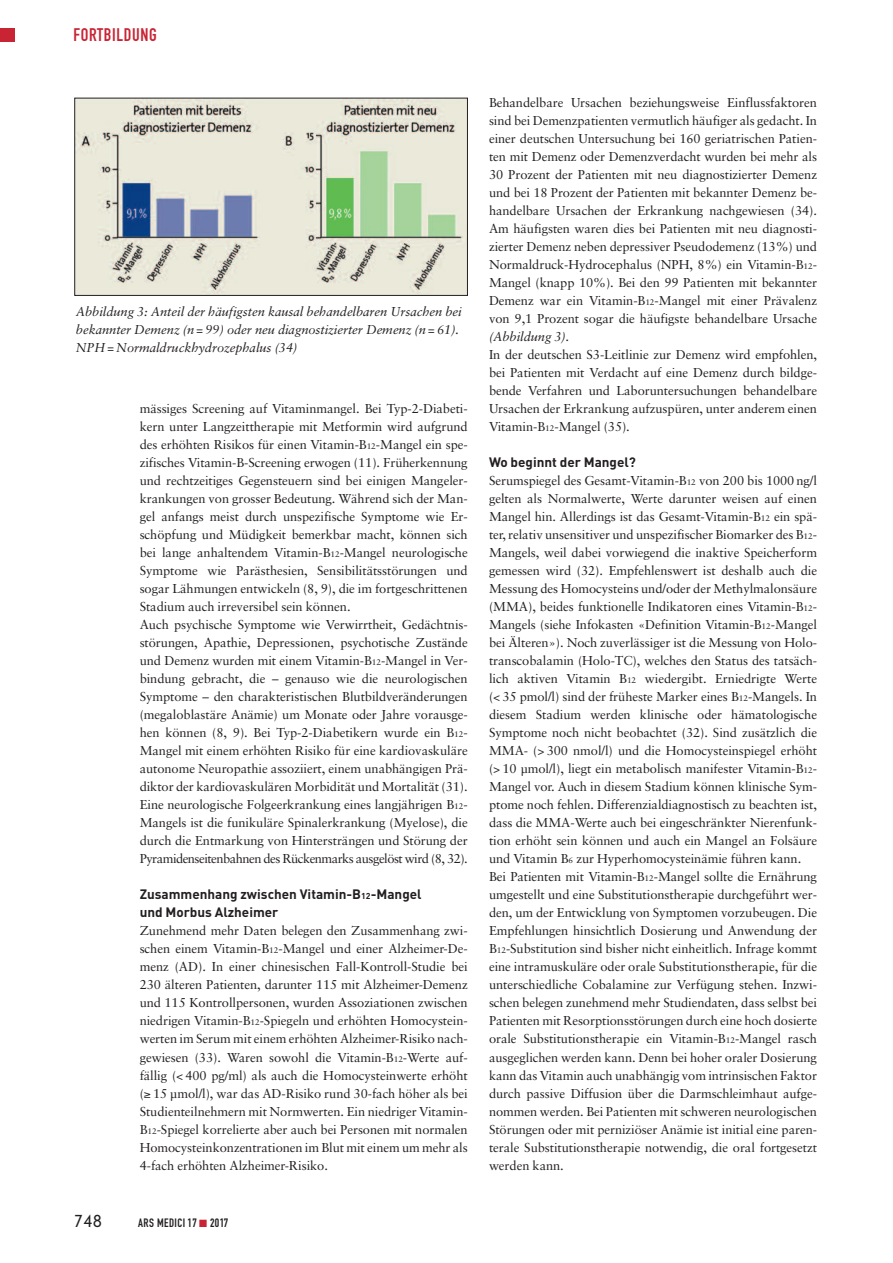
<style>
.page{position:relative;width:893px;height:1263px;background:#fff}
.page>*{position:absolute;margin:0;border:0;box-sizing:border-box;transform-origin:0 0}
.t1{font:18px "DIN Engschrift";letter-spacing:.035em;color:#c82434}
.t2{font:300 16.5px "DIN Neuzeit Grotesk";color:#231f20}
.t3{font:700 13.5px/18px "DIN";color:#231f20}
.t4{font:12.9px/18px "Sabon";letter-spacing:-.005em;color:#231f20;text-align:justify}
.t5{font:italic 12.9px/18px "Sabon";letter-spacing:-.005em;color:#231f20}
.t6{font:12px "DIN Engschrift";letter-spacing:.035em;color:#231f20}
.s1{font-size:8.1px}
.s2{font-size:8.55px}
.s3{color:#c82434}
</style>
<div class="page">
<div style="left:0;top:28px;width:15px;height:14px;background:#c82434"></div>
<img style="left:76px;top:100px;width:390px;height:194px">
<div style="left:74px;top:98px;width:394px;height:198px;border:1px solid #231f20"></div>
<h1 class="t1" style="left:73px;top:28px;width:85px">FORTBILDUNG</h1>
<p class="t5" style="left:76px;top:303px;width:387px">Abbildung 3: Anteil der häufigsten kausal behandelbaren Ursachen bei bekannter Demenz (n = 99) oder neu diagnostizierter Demenz (n = 61).<br>NPH = Normaldruckhydrozephalus (34)</p>
<p class="t4" style="left:140px;top:401px;width:330px;text-align:left">mässiges Screening auf Vitaminmangel. Bei Typ-2-Diabeti&shy;kern unter Langzeittherapie mit Metformin wird aufgrund des erhöhten Risikos für einen Vitamin-B<span class="s1">12</span>-Mangel ein spe&shy;zifisches Vitamin-B-Screening erwogen (11). Früherkennung und rechtzeitiges Gegensteuern sind bei einigen Mangeler&shy;krankungen von grosser Bedeutung. Während sich der Man&shy;gel anfangs meist durch unspezifische Symptome wie Er&shy;schöpfung und Müdigkeit bemerkbar macht, können sich bei lange anhaltendem Vitamin-B<span class="s1">12</span>-Mangel neurologische Symptome wie Parästhesien, Sensibilitätsstörungen und sogar Lähmungen entwickeln (8, 9), die im fortgeschrittenen Stadium auch irreversibel sein können.<br>Auch psychische Symptome wie Verwirrtheit, Gedächtnis&shy;störungen, Apathie, Depressionen, psychotische Zustände und Demenz wurden mit einem Vitamin-B<span class="s1">12</span>-Mangel in Ver&shy;bindung gebracht, die – genauso wie die neurologischen Symptome – den charakteristischen Blutbildveränderungen (megaloblastäre Anämie) um Monate oder Jahre vorausge&shy;hen können (8, 9). Bei Typ-2-Diabetikern wurde ein B<span class="s1">12</span>- Mangel mit einem erhöhten Risiko für eine kardiovaskuläre autonome Neuropathie assoziiert, einem unabhängigen Prä&shy;diktor der kardiovaskulären Morbidität und Mortalität (31).<br>Eine neurologische Folgeerkrankung eines langjährigen B<span class="s1">12</span>- Mangels ist die funikuläre Spinalerkrankung (Myelose), die durch die Entmarkung von Hintersträngen und Störung der Pyramidenseitenbahnen des Rückenmarks ausgelöst wird (8, 32).</p>
<p class="t3" style="left:140px;top:886px;width:283px">Zusammenhang zwischen Vitamin-B<span class="s2">12</span>-Mangel und Morbus Alzheimer</p>
<p class="t4" style="left:140px;top:923px;width:330px">Zunehmend mehr Daten belegen den Zusammenhang zwi&shy;schen einem Vitamin-B<span class="s1">12</span>-Mangel und einer Alzheimer-De&shy;menz (AD). In einer chinesischen Fall-Kontroll-Studie bei 230 älteren Patienten, darunter 115 mit Alzheimer-Demenz und 115 Kontrollpersonen, wurden Assoziationen zwischen niedrigen Vitamin-B<span class="s1">12</span>-Spiegeln und erhöhten Homocystein&shy;werten im Serum mit einem erhöhten Alzheimer-Risiko nach&shy;gewiesen (33). Waren sowohl die Vitamin-B<span class="s1">12</span>-Werte auf&shy;fällig (&lt; 400 pg/ml) als auch die Homocysteinwerte erhöht (≥ 15 µmol/l), war das AD-Risiko rund 30-fach höher als bei Studienteilnehmern mit Normwerten. Ein niedriger Vitamin-B<span class="s1">12</span>-Spiegel korrelierte aber auch bei Personen mit normalen Homocysteinkonzentrationen im Blut mit einem um mehr als 4-fach erhöhten Alzheimer-Risiko.</p>
<p class="t2" style="left:74px;top:1214px;width:29px">748</p>
<p class="t6" style="left:138px;top:1218px;width:92px">ARS MEDICI17 <span class="s3">■</span> 2017</p>
<p class="t4" style="left:489px;top:95px;width:330px">Behandelbare Ursachen beziehungsweise Einflussfaktoren sind bei Demenzpatienten vermutlich häufiger als gedacht. In einer deutschen Untersuchung bei 160 geriatrischen Patien&shy;ten mit Demenz oder Demenzverdacht wurden bei mehr als 30 Prozent der Patienten mit neu diagnostizierter Demenz und bei 18 Prozent der Patienten mit bekannter Demenz be&shy;handelbare Ursachen der Erkrankung nachgewiesen (34).<br>Am häufigsten waren dies bei Patienten mit neu diagnosti&shy;zierter Demenz neben depressiver Pseudodemenz (13%) und Normaldruck-Hydrocephalus (NPH, 8%) ein Vitamin-B<span class="s1">12</span>- Mangel (knapp 10%). Bei den 99 Patienten mit bekannter Demenz war ein Vitamin-B<span class="s1">12</span>-Mangel mit einer Prävalenz von 9,1 Prozent sogar die häufigste behandelbare Ursache</p>
<p class="t5" style="left:489px;top:329px;width:82px">(Abbildung 3).</p>
<p class="t4" style="left:489px;top:347px;width:330px">In der deutschen S3-Leitlinie zur Demenz wird empfohlen, bei Patienten mit Verdacht auf eine Demenz durch bildge&shy;bende Verfahren und Laboruntersuchungen behandelbare Ursachen der Erkrankung aufzuspüren, unter anderem einen Vitamin-B<span class="s1">12</span>-Mangel (35).</p>
<p class="t3" style="left:489px;top:454px;width:148px">Wo beginnt der Mangel?</p>
<p class="t4" style="left:489px;top:473px;width:330px;text-align:left">Serumspiegel des Gesamt-Vitamin-B<span class="s1">12</span> von 200 bis 1000 ng/l gelten als Normalwerte, Werte darunter weisen auf einen Mangel hin. Allerdings ist das Gesamt-Vitamin-B<span class="s1">12</span> ein spä&shy;ter, relativ unsensitiver und unspezifischer Biomarker des B<span class="s1">12</span>- Mangels, weil dabei vorwiegend die inaktive Speicherform gemessen wird (32). Empfehlenswert ist deshalb auch die Messung des Homocysteins und/oder der Methylmalonsäure (MMA), beides funktionelle Indikatoren eines Vitamin-B<span class="s1">12</span>- Mangels (siehe Infokasten «Definition Vitamin-B<span class="s1">12</span>-Mangel bei Älteren»). Noch zuverlässiger ist die Messung von Holo&shy;transcobalamin (Holo-TC), welches den Status des tatsäch&shy;lich aktiven Vitamin B<span class="s1">12</span> wiedergibt. Erniedrigte Werte (&lt; 35 pmol/l) sind der früheste Marker eines B<span class="s1">12</span>-Mangels. In diesem Stadium werden klinische oder hämatologische Symptome noch nicht beobachtet (32). Sind zusätzlich die MMA- (&gt; 300 nmol/l) und die Homocysteinspiegel erhöht (&gt; 10 µmol/l), liegt ein metabolisch manifester Vitamin-B<span class="s1">12</span>- Mangel vor. Auch in diesem Stadium können klinische Sym&shy;ptome noch fehlen. Differenzialdiagnostisch zu beachten ist, dass die MMA-Werte auch bei eingeschränkter Nierenfunk&shy;tion erhöht sein können und auch ein Mangel an Folsäure und Vitamin B<span class="s1">6</span> zur Hyperhomocysteinämie führen kann.<br>Bei Patienten mit Vitamin-B<span class="s1">12</span>-Mangel sollte die Ernährung umgestellt und eine Substitutionstherapie durchgeführt wer&shy;den, um der Entwicklung von Symptomen vorzubeugen. Die Empfehlungen hinsichtlich Dosierung und Anwendung der B<span class="s1">12</span>-Substitution sind bisher nicht einheitlich. Infrage kommt eine intramuskuläre oder orale Substitutionstherapie, für die unterschiedliche Cobalamine zur Verfügung stehen. Inzwi&shy;schen belegen zunehmend mehr Studiendaten, dass selbst bei Patienten mit Resorptionsstörungen durch eine hoch dosierte orale Substitutionstherapie ein Vitamin-B<span class="s1">12</span>-Mangel rasch ausgeglichen werden kann. Denn bei hoher oraler Dosierung kann das Vitamin auch unabhängig vom intrinsischen Faktor durch passive Diffusion über die Darmschleimhaut aufge&shy;nommen werden. Bei Patienten mit schweren neurologischen Störungen oder mit perniziöser Anämie ist initial eine paren&shy;terale Substitutionstherapie notwendig, die oral fortgesetzt werden kann.</p>
</div>
